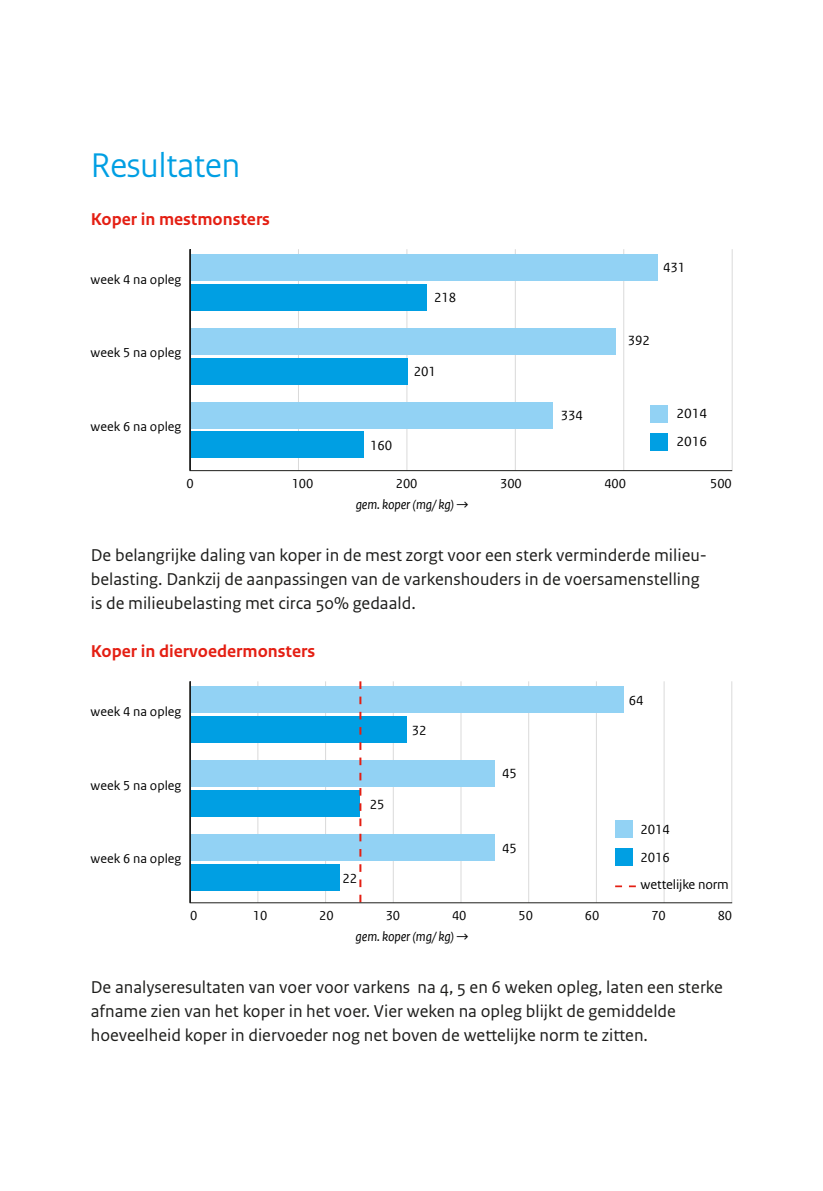
<style>
.page{position:relative;width:823px;height:1191px;background:#fff}
.page>*{position:absolute;margin:0;border:0;box-sizing:border-box;transform-origin:0 0}
.t1{font:36px "Rijksoverheid Sans Heading";color:#009fe3}
.t2{font:18px/24px "Rijksoverheid Sans Text";color:#1d1d1b}
.t3{font:700 18px "Rijksoverheid Sans Text";color:#e41f13}
.t4{font:14px/27.6px "Rijksoverheid Sans Web Text";letter-spacing:-.01em;color:#000101}
.t5{font:italic 14px "Rijksoverheid Sans Web Text";letter-spacing:-.01em;color:#000101}
.t6{font:14px/28px "Rijksoverheid Sans Web Text";letter-spacing:-.01em;color:#000101;scale:1.04 1}
.t7{font:13.6px "Rijksoverheid Sans Web Text";color:#000101}
</style>
<div class="page">
<hr style="left:298px;top:249px;width:1px;height:221px;background:#dadada">
<hr style="left:406px;top:249px;width:1px;height:221px;background:#dadada">
<hr style="left:514px;top:249px;width:1px;height:221px;background:#dadada">
<hr style="left:623px;top:249px;width:1px;height:221px;background:#dadada">
<hr style="left:731px;top:249px;width:1px;height:221px;background:#dadada">
<div style="left:190px;top:431px;width:173px;height:27px;background:#009fe3"></div>
<div style="left:190px;top:402px;width:362px;height:26px;background:#92d2f4"></div>
<div style="left:190px;top:358px;width:218px;height:26px;background:#009fe3"></div>
<div style="left:190px;top:328px;width:424px;height:27px;background:#92d2f4"></div>
<div style="left:190px;top:284px;width:236px;height:26px;background:#009fe3"></div>
<div style="left:190px;top:254px;width:467px;height:27px;background:#92d2f4"></div>
<div style="left:650px;top:405px;width:17px;height:17px;background:#92d2f4"></div>
<div style="left:650px;top:433px;width:17px;height:17px;background:#009fe3"></div>
<div style="left:189px;top:249px;width:542px;height:222px;border:1px solid #1d1d1b"></div>
<hr style="left:257px;top:681px;width:1px;height:221px;background:#dadada">
<hr style="left:325px;top:681px;width:1px;height:221px;background:#dadada">
<hr style="left:392px;top:681px;width:1px;height:221px;background:#dadada">
<hr style="left:460px;top:681px;width:1px;height:221px;background:#dadada">
<hr style="left:528px;top:681px;width:1px;height:221px;background:#dadada">
<hr style="left:595px;top:681px;width:1px;height:221px;background:#dadada">
<hr style="left:663px;top:681px;width:1px;height:221px;background:#dadada">
<div style="left:190px;top:863px;width:149px;height:27px;background:#009fe3"></div>
<div style="left:190px;top:834px;width:304px;height:26px;background:#92d2f4"></div>
<div style="left:190px;top:790px;width:169px;height:26px;background:#009fe3"></div>
<div style="left:190px;top:760px;width:304px;height:27px;background:#92d2f4"></div>
<div style="left:190px;top:716px;width:216px;height:26px;background:#009fe3"></div>
<div style="left:190px;top:686px;width:433px;height:27px;background:#92d2f4"></div>
<svg style="left:359px;top:683px;width:2px;height:218px"></svg>
<hr style="left:731px;top:681px;width:1px;height:221px;background:#dadada">
<svg style="left:615px;top:885px;width:21px;height:2px"></svg>
<div style="left:615px;top:820px;width:17px;height:17px;background:#92d2f4"></div>
<div style="left:615px;top:848px;width:17px;height:17px;background:#009fe3"></div>
<h1 class="t1" style="left:91px;top:145px;width:151px">Resultaten</h1>
<p class="t3" style="left:91px;top:209px;width:180px">Koper in mestmonsters</p>
<p class="t7" style="left:91px;top:271px;width:92px">week 4 na opleg</p>
<p class="t7" style="left:91px;top:345px;width:92px">week 5 na opleg</p>
<p class="t7" style="left:91px;top:419px;width:92px">week 6 na opleg</p>
<p class="t4" style="left:434px;top:284px;width:24px">218</p>
<p class="t4" style="left:413px;top:358px;width:24px">201</p>
<p class="t4" style="left:370px;top:432px;width:24px">160</p>
<p class="t4" style="left:560px;top:402px;width:24px">334</p>
<p class="t4" style="left:663px;top:254px;width:24px">431</p>
<p class="t4" style="left:627px;top:327px;width:24px">392</p>
<p class="t6" style="left:676px;top:400px;width:31px">2014<br>2016</p>
<p class="t7" style="left:186px;top:475px;width:9px">0</p>
<p class="t7" style="left:291px;top:475px;width:23px">100</p>
<p class="t7" style="left:396px;top:475px;width:23px">200</p>
<p class="t7" style="left:500px;top:475px;width:23px">300</p>
<p class="t7" style="left:604px;top:475px;width:23px">400</p>
<p class="t7" style="left:709px;top:475px;width:23px">500</p>
<p class="t5" style="left:355px;top:496px;width:114px">gem. koper (mg/ kg) →</p>
<p class="t2" style="left:91px;top:543px;width:617px">De belangrijke daling van koper in de mest zorgt voor een sterk verminderde milieu&shy;belasting. Dankzij de aanpassingen van de varkenshouders in de voersamenstelling is de milieubelasting met circa 50% gedaald.</p>
<p class="t3" style="left:91px;top:641px;width:226px">Koper in diervoedermonsters</p>
<p class="t7" style="left:91px;top:703px;width:92px">week 4 na opleg</p>
<p class="t4" style="left:411px;top:716px;width:16px">32</p>
<p class="t4" style="left:628px;top:686px;width:16px">64</p>
<p class="t7" style="left:91px;top:777px;width:92px">week 5 na opleg</p>
<p class="t7" style="left:91px;top:851px;width:92px">week 6 na opleg</p>
<p class="t4" style="left:369px;top:790px;width:16px">25</p>
<p class="t4" style="left:342px;top:864px;width:16px">22</p>
<p class="t4" style="left:502px;top:759px;width:16px">45</p>
<p class="t4" style="left:502px;top:834px;width:16px">45</p>
<p class="t4" style="left:640px;top:815px;width:90px">2014<br>2016<br>wettelijke norm</p>
<p class="t7" style="left:190px;top:907px;width:9px">0</p>
<p class="t7" style="left:253px;top:907px;width:16px">10</p>
<p class="t7" style="left:319px;top:907px;width:16px">20</p>
<p class="t7" style="left:385px;top:907px;width:16px">30</p>
<p class="t7" style="left:452px;top:907px;width:16px">40</p>
<p class="t7" style="left:518px;top:907px;width:16px">50</p>
<p class="t7" style="left:584px;top:907px;width:16px">60</p>
<p class="t7" style="left:651px;top:907px;width:16px">70</p>
<p class="t7" style="left:717px;top:907px;width:16px">80</p>
<p class="t5" style="left:355px;top:928px;width:114px">gem. koper (mg/ kg) →</p>
<p class="t2" style="left:91px;top:975px;width:633px">De analyseresultaten van voer voor varkens na 4, 5 en 6 weken opleg, laten een sterke afname zien van het koper in het voer. Vier weken na opleg blijkt de gemiddelde hoeveelheid koper in diervoeder nog net boven de wettelijke norm te zitten.</p>
</div>
